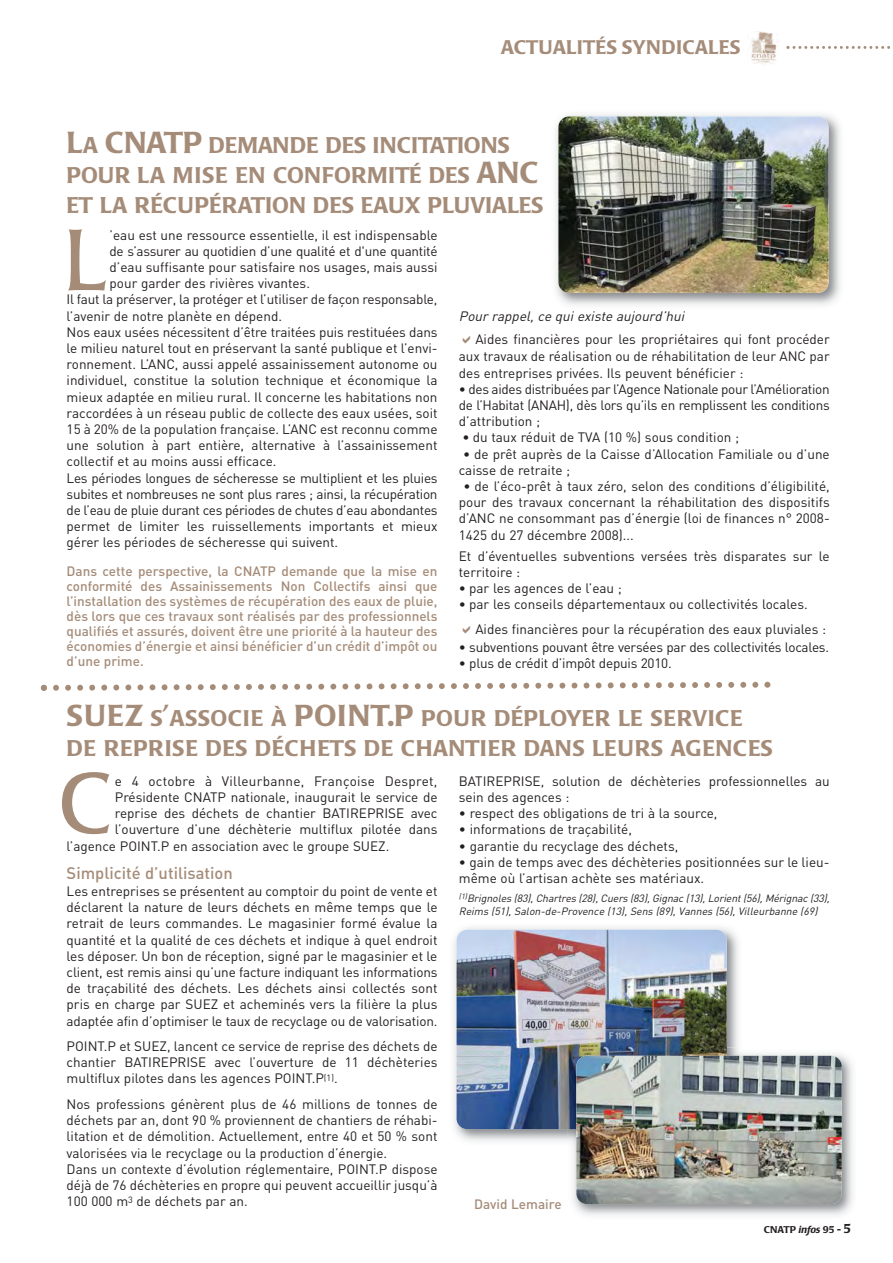
<style>
.page{position:relative;width:893px;height:1263px;background:#fff}
.page>*{position:absolute;margin:0;border:0;box-sizing:border-box;transform-origin:0 0}
.t1{font:85.5px "Poppl Laudatio";color:#a58c79}
.t2{font:500 22.5px/30px "Poppl Laudatio";letter-spacing:.005em;color:#a58c79}
.t3{font:500 19.5px "Poppl Laudatio";color:#a58c79}
.t4{font:16.5px "DIN Medium Alternate";color:#a58c79}
.t5{font:13.5px/16.2px "DIN";color:#231f20}
.t6{font:500 13.5px/15px "DIN";color:#a58c79;text-align:justify}
.t7{font:13.5px "DIN";letter-spacing:-.02em;color:#231f20}
.t8{font:13.5px "DIN";letter-spacing:.02em;color:#231f20}
.t9{font:italic 13.5px "DIN";color:#231f20}
.t10{font:italic 10.5px/12.6px "DIN";color:#231f20}
.t11{font:500 9.75px "Poppl Laudatio";color:#231f20}
.s1{font-size:30px}
.s2{font-style:italic}
.s3{font-size:12.75px}
</style>
<div class="page">
<svg style="left:786px;top:46px;width:104px;height:3px"></svg>
<img style="left:751px;top:31px;width:27px;height:33px">
<svg style="left:40px;top:681px;width:730px;height:10px"></svg>
<img style="left:556px;top:114px;width:285px;height:191px">
<img style="left:558px;top:116px;width:270px;height:177px;border-radius:11px">
<img style="left:454px;top:927px;width:285px;height:214px">
<img style="left:456px;top:930px;width:270px;height:199px;border-radius:11px">
<img style="left:567px;top:1047px;width:286px;height:169px">
<img style="left:567px;top:1047px;width:159px;height:82px">
<img style="left:576px;top:1056px;width:265px;height:148px;border-radius:11px">
<h3 class="t3" style="left:500px;top:40px;width:241px">ACTUALITÉS SYNDICALES</h3>
<h2 class="t2" style="left:67px;top:132px;width:478px"><span class="s1">L</span>A <span class="s1">CNATP</span> DEMANDE DES INCITATIONS<br>POUR LA MISE EN CONFORMITÉ DES <span class="s1">ANC<br></span>ET LA RÉCUPÉRATION DES EAUX PLUVIALES</h2>
<p class="t5" style="left:109px;top:228px;width:329px">’eau est une ressource essentielle, il est indispensable</p>
<p class="t7" style="left:109px;top:246px;width:329px">de s’assurer au quotidien d’une qualité et d'une quantité</p>
<p class="t5" style="left:109px;top:261px;width:329px">d’eau suffisante pour satisfaire nos usages, mais aussi</p>
<p class="t5" style="left:109px;top:277px;width:202px">pour garder des rivières vivantes.</p>
<p class="t5" style="left:67px;top:293px;width:372px">Il faut la préserver, la protéger et l’utiliser de façon responsable,</p>
<p class="t5" style="left:67px;top:309px;width:217px">l’avenir de notre planète en dépend.</p>
<p class="t5" style="left:67px;top:325px;width:372px">Nos eaux usées nécessitent d’être traitées puis restituées dans</p>
<p class="t5" style="left:67px;top:342px;width:372px">le milieu naturel tout en préservant la santé publique et l’envi-</p>
<p class="t5" style="left:67px;top:358px;width:372px">ronnement. L’ANC, aussi appelé assainissement autonome ou</p>
<p class="t5" style="left:67px;top:374px;width:372px">individuel, constitue la solution technique et économique la</p>
<p class="t5" style="left:67px;top:390px;width:372px">mieux adaptée en milieu rural. Il concerne les habitations non</p>
<p class="t5" style="left:67px;top:406px;width:372px">raccordées à un réseau public de collecte des eaux usées, soit</p>
<p class="t5" style="left:67px;top:423px;width:372px">15 à 20% de la population française. L’ANC est reconnu comme</p>
<p class="t5" style="left:67px;top:439px;width:372px">une solution à part entière, alternative à l’assainissement</p>
<p class="t5" style="left:67px;top:455px;width:211px">collectif et au moins aussi efficace.</p>
<p class="t7" style="left:67px;top:473px;width:372px">Les périodes longues de sécheresse se multiplient et les pluies</p>
<p class="t7" style="left:67px;top:489px;width:372px">subites et nombreuses ne sont plus rares ; ainsi, la récupération</p>
<p class="t7" style="left:67px;top:505px;width:372px">de l’eau de pluie durant ces périodes de chutes d’eau abondantes</p>
<p class="t5" style="left:67px;top:520px;width:372px">permet de limiter les ruissellements importants et mieux</p>
<p class="t5" style="left:67px;top:536px;width:273px">gérer les périodes de sécheresse qui suivent.</p>
<p class="t6" style="left:67px;top:565px;width:372px">Dans cette perspective, la CNATP demande que la mise en conformité des Assainissements Non Collectifs ainsi que l’installation des systèmes de récupération des eaux de pluie, dès lors que ces travaux sont réalisés par des professionnels qualifiés et assurés, doivent être une priorité à la hauteur des économies d’énergie et ainsi bénéficier d’un crédit d’impôt ou d’une prime.</p>
<h1 class="t1" style="left:64px;top:225px;width:44px">L</h1>
<p class="t9" style="left:458px;top:311px;width:229px">Pour rappel, ce qui existe aujourd’hui</p>
<p class="t5" style="left:458px;top:333px;width:372px;line-height:16.6px;text-align:justify;text-indent:16px">Aides financières pour les propriétaires qui font procéder aux travaux de réalisation ou de réhabilitation de leur ANC par des entreprises privées. Ils peuvent bénéficier :</p>
<p class="t5" style="left:458px;top:382px;width:372px;text-align:justify">• des aides distribuées par l’Agence Nationale pour l’Amélioration de l’Habitat (ANAH), dès lors qu’ils en remplissent les conditions d’attribution ;</p>
<p class="t5" style="left:462px;top:431px;width:278px">• du taux réduit de TVA (10 %) sous condition ;</p>
<p class="t5" style="left:458px;top:447px;width:372px;text-indent:4px">• de prêt auprès de la Caisse d’Allocation Familiale ou d’une caisse de retraite ;</p>
<p class="t5" style="left:458px;top:480px;width:372px;text-align:justify;text-indent:5px">• de l’éco-prêt à taux zéro, selon des conditions d’éligibilité, pour des travaux concernant la réhabilitation des dispositifs d’ANC ne consommant pas d’énergie (loi de finances n° 2008- 1425 du 27 décembre 2008)...</p>
<p class="t5" style="left:458px;top:549px;width:372px">Et d’éventuelles subventions versées très disparates sur le territoire :</p>
<p class="t5" style="left:458px;top:582px;width:164px">• par les agences de l’eau ;</p>
<p class="t5" style="left:475px;top:593px;width:352px;line-height:25.2px;text-indent:-16px">• par les conseils départementaux ou collectivités locales.<br>Aides financières pour la récupération des eaux pluviales :</p>
<p class="t5" style="left:458px;top:640px;width:371px">• subventions pouvant être versées par des collectivités locales.</p>
<p class="t5" style="left:458px;top:656px;width:214px">• plus de crédit d’impôt depuis 2010.</p>
<h2 class="t2" style="left:67px;top:706px;width:707px"><span class="s1">SUEZ</span> S<span class="s1">’</span>ASSOCIE À <span class="s1">POINT.P</span> POUR DÉPLOYER LE SERVICE<br>DE REPRISE DES DÉCHETS DE CHANTIER DANS LEURS AGENCES</h2>
<p class="t8" style="left:115px;top:776px;width:324px">e 4 octobre à Villeurbanne, Françoise Despret,</p>
<p class="t5" style="left:115px;top:791px;width:324px">Présidente CNATP nationale, inaugurait le service de</p>
<p class="t5" style="left:115px;top:807px;width:324px">reprise des déchets de chantier BATIREPRISE avec</p>
<p class="t5" style="left:115px;top:823px;width:324px">l’ouverture d’une déchèterie multiflux pilotée dans</p>
<p class="t5" style="left:67px;top:839px;width:324px">l’agence POINT.P en association avec le groupe SUEZ.</p>
<p class="t4" style="left:67px;top:867px;width:168px">Simplicité d’utilisation</p>
<p class="t5" style="left:67px;top:885px;width:372px;text-align:justify">Les entreprises se présentent au comptoir du point de vente et déclarent la nature de leurs déchets en même temps que le retrait de leurs commandes. Le magasinier formé évalue la quantité et la qualité de ces déchets et indique à quel endroit les déposer. Un bon de réception, signé par le magasinier et le client, est remis ainsi qu’une facture indiquant les informations de traçabilité des déchets. Les déchets ainsi collectés sont pris en charge par SUEZ et acheminés vers la filière la plus adaptée afin d’optimiser le taux de recyclage ou de valorisation.</p>
<p class="t5" style="left:67px;top:1040px;width:372px;text-align:justify">POINT.P et SUEZ, lancent ce service de reprise des déchets de chantier BATIREPRISE avec l’ouverture de 11 déchèteries multiflux pilotes dans les agences POINT.P<sup>(1)</sup>.</p>
<p class="t5" style="left:67px;top:1098px;width:372px">Nos professions génèrent plus de 46 millions de tonnes de déchets par an, dont 90 % proviennent de chantiers de réhabi&shy;litation et de démolition. Actuellement, entre 40 et 50 % sont valorisées via le recyclage ou la production d’énergie.<br>Dans un contexte d’évolution réglementaire, POINT.P dispose déjà de 76 déchèteries en propre qui peuvent accueillir jusqu’à 100 000 m<sup>3</sup> de déchets par an.</p>
<h1 class="t1" style="left:58px;top:769px;width:53px">C</h1>
<p class="t5" style="left:458px;top:774px;width:372px">BATIREPRISE, solution de déchèteries professionnelles au sein des agences :</p>
<p class="t5" style="left:458px;top:807px;width:260px">• respect des obligations de tri à la source,</p>
<p class="t5" style="left:458px;top:823px;width:175px">• informations de traçabilité,</p>
<p class="t5" style="left:458px;top:839px;width:221px">• garantie du recyclage des déchets,</p>
<p class="t5" style="left:458px;top:855px;width:372px">• gain de temps avec des déchèteries positionnées sur le lieu&shy;même où l’artisan achète ses matériaux.</p>
<p class="t10" style="left:458px;top:893px;width:374px"><sup>(1)</sup>Brignoles (83),Chartres (28),Cuers (83),Gignac (13),Lorient(56),Mérignac (33),<br>Reims (51), Salon-de-Provence (13), Sens (89), Vannes (56), Villeurbanne (69)</p>
<p class="t6" style="left:474px;top:1198px;width:89px">David Lemaire</p>
<p class="t11" style="left:763px;top:1225px;width:89px">CNATP <span class="s2">infos</span> 95 - <span class="s3">5</span></p>
</div>
